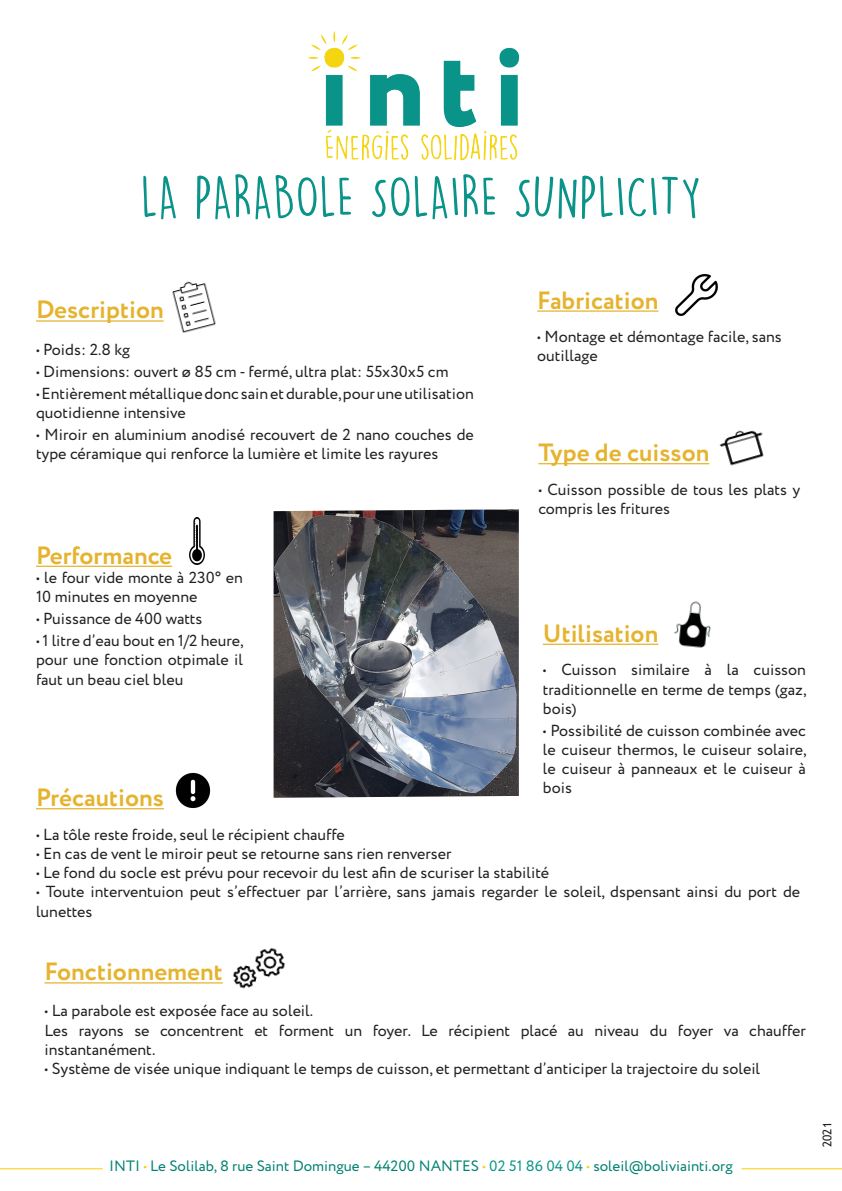
<style>
.page{position:relative;width:842px;height:1191px;background:#fff}
.page>*{position:absolute;margin:0;border:0;box-sizing:border-box;transform-origin:0 0}
.t1{font:52.8px "DK Lemon Yellow Sun";color:#0a9389}
.t2{font:700 25px "Circe";color:#e5b32e}
.t3{font:16px/19.2px "Circe";color:#231f20}
.t4{font:15px "Circe";color:#008271}
.t5{font:12px "Trebuchet MS";color:#231f20}
.s1{color:#ffcb00}
.s2{color:#0a9389}
</style>
<div class="page">
<hr style="left:36px;top:320px;width:128px;height:2px;background:#e5b32e">
<img style="left:163px;top:281px;width:53px;height:52px">
<hr style="left:537px;top:310px;width:121px;height:2px;background:#e5b32e">
<img style="left:675px;top:274px;width:43px;height:42px">
<hr style="left:45px;top:982px;width:178px;height:1px;background:#e5b32e">
<img style="left:233px;top:947px;width:52px;height:42px">
<hr style="left:36px;top:808px;width:128px;height:1px;background:#e5b32e">
<img style="left:175px;top:772px;width:36px;height:37px">
<hr style="left:538px;top:463px;width:171px;height:1px;background:#e5b32e">
<img style="left:719px;top:430px;width:45px;height:36px">
<hr style="left:543px;top:643px;width:115px;height:2px;background:#e5b32e">
<hr style="left:36px;top:565px;width:136px;height:2px;background:#e5b32e">
<img style="left:189px;top:517px;width:16px;height:47px">
<img style="left:674px;top:601px;width:37px;height:47px">
<img style="left:274px;top:509px;width:245px;height:288px">
<img style="left:307px;top:31px;width:213px;height:130px">
<hr style="left:0;top:1168px;width:103px;height:1px;background:#ffcb00">
<hr style="left:741px;top:1168px;width:101px;height:1px;background:#ffcb00">
<p class="t1" style="left:141px;top:164px;width:562px">LA PARABOLE SOLAIRE SUNPLICITY</p>
<p class="t2" style="left:36px;top:293px;width:129px">Description</p>
<p class="t3" style="left:36px;top:340px;width:96px">• Poids: 2.8 kg</p>
<p class="t3" style="left:36px;top:362px;width:414px">• Dimensions: ouvert ø 85 cm - fermé, ultra plat: 55x30x5 cm</p>
<p class="t3" style="left:36px;top:384px;width:439px">• Entièrement métallique donc sain et durable, pour une utilisation quotidienne intensive</p>
<p class="t3" style="left:36px;top:425px;width:439px">• Miroir en aluminium anodisé recouvert de 2 nano couches de type céramique qui renforce la lumière et limite les rayures</p>
<p class="t2" style="left:537px;top:283px;width:123px">Fabrication</p>
<p class="t3" style="left:537px;top:328px;width:246px">• Montage et démontage facile, sans outillage</p>
<p class="t2" style="left:538px;top:436px;width:172px">Type de cuisson</p>
<p class="t3" style="left:538px;top:480px;width:263px">• Cuisson possible de tous les plats y compris les fritures</p>
<p class="t2" style="left:36px;top:538px;width:138px">Performance</p>
<p class="t3" style="left:36px;top:568px;width:209px">• le four vide monte à 230° en<br>10 minutes en moyenne</p>
<p class="t3" style="left:36px;top:610px;width:168px">• Puissance de 400 watts</p>
<p class="t3" style="left:36px;top:632px;width:209px;text-align:justify">• 1 litre d’eau bout en 1/2 heure, pour une fonction otpimale il faut un beau ciel bleu</p>
<p class="t2" style="left:543px;top:616px;width:117px">Utilisation</p>
<p class="t3" style="left:543px;top:661px;width:265px;text-align:justify">• Cuisson similaire à la cuisson traditionnelle en terme de temps (gaz, bois)</p>
<p class="t3" style="left:543px;top:721px;width:265px;text-align:justify">• Possibilité de cuisson combinée avec le cuiseur thermos, le cuiseur solaire, le cuiseur à panneaux et le cuiseur à bois</p>
<p class="t2" style="left:36px;top:781px;width:129px">Précautions</p>
<p class="t3" style="left:36px;top:825px;width:310px">• La tôle reste froide, seul le récipient chauffe</p>
<p class="t3" style="left:36px;top:844px;width:417px">• En cas de vent le miroir peut se retourne sans rien renverser</p>
<p class="t3" style="left:36px;top:863px;width:515px">• Le fond du socle est prévu pour recevoir du lest afin de scuriser la stabilité</p>
<p class="t3" style="left:36px;top:883px;width:766px">• Toute interventuion peut s’effectuer par l’arrière, sans jamais regarder le soleil, dspensant ainsi du port de lunettes</p>
<p class="t2" style="left:45px;top:955px;width:180px">Fonctionnement</p>
<p class="t3" style="left:45px;top:1002px;width:270px">• La parabole est exposée face au soleil.</p>
<p class="t3" style="left:45px;top:1021px;width:763px">Les rayons se concentrent et forment un foyer. Le récipient placé au niveau du foyer va chauffer instantanément.</p>
<p class="t3" style="left:45px;top:1059px;width:717px">• Système de visée unique indiquant le temps de cuisson, et permettant d’anticiper la trajectoire du soleil</p>
<p class="t4" style="left:109px;top:1155px;width:625px">INTI <span class="s1">•</span> Le Solilab, 8 rue Saint Domingue – 44200 NANTES <span class="s1">•</span> <span class="s2">02 51 86 04 04</span> <span class="s1">•</span> soleil@boliviainti.org</p>
<p class="t5" style="left:820px;top:1147px;width:27px;rotate:-91deg">2021</p>
</div>
